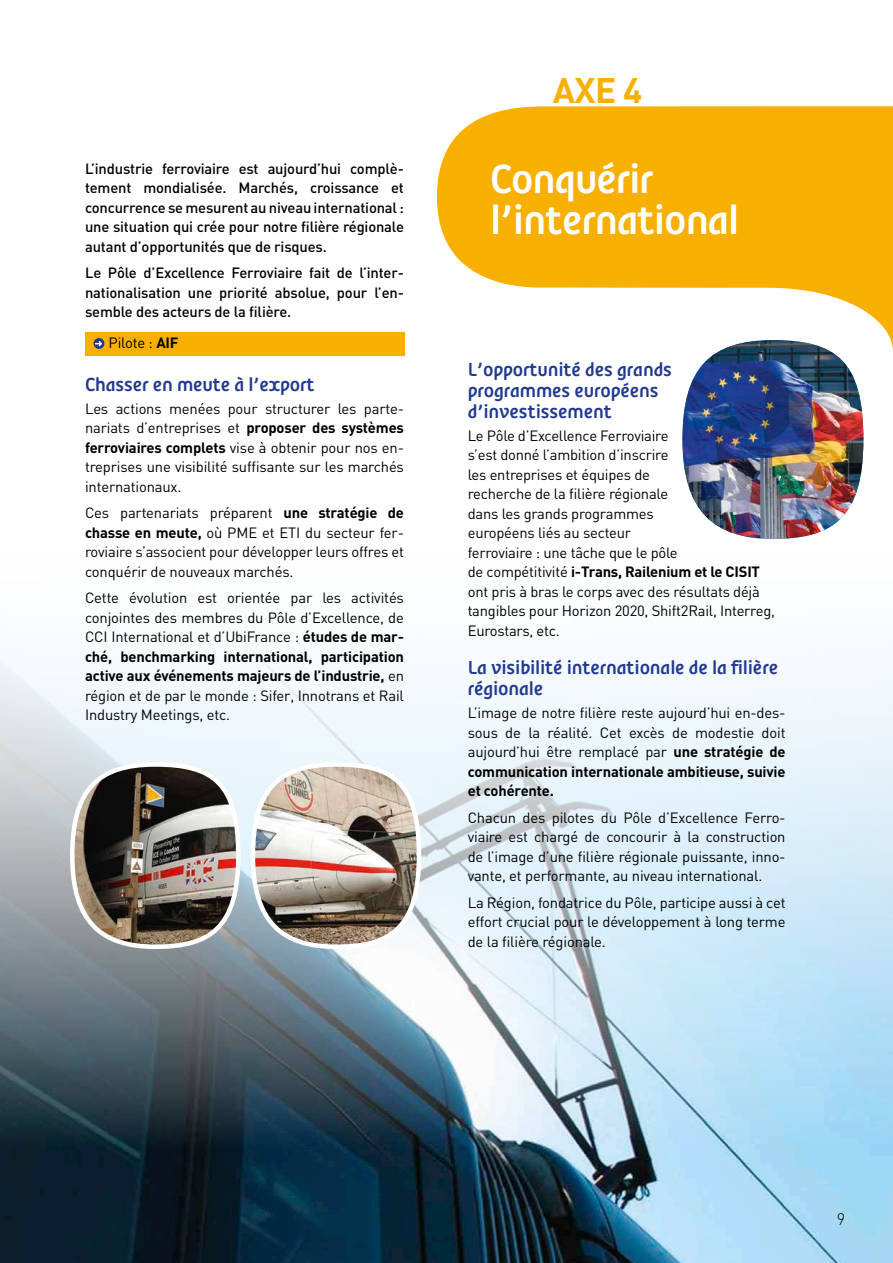
<style>
.page{position:relative;width:893px;height:1263px;background:#fff}
.page>*{position:absolute;margin:0;border:0;box-sizing:border-box;transform-origin:0 0}
.t1{font:48.3px/40.8px "RNPC";letter-spacing:-.02em;color:#fff}
.t2{font:700 35.1px "DIN";color:#f8b000}
.t3{font:22.5px/21px "RNPC";letter-spacing:-.01em;color:#20398f}
.t4{font:300 16.5px "DIN";color:#000}
.t5{font:14.7px/19.5px "DIN";letter-spacing:-.015em;color:#000;text-align:justify}
.t6{font:500 14.7px/19.5px "DIN";letter-spacing:-.01em;color:#000;text-align:justify}
.s1{font-weight:700}
</style>
<div class="page">
<img style="left:0;top:641px;width:893px;height:622px">
<div style="left:85px;top:332px;width:320px;height:24px;background:#f8b000"></div>
<div style="left:94px;top:338px;width:10px;height:11px;background:#20398f;border-radius:50%"></div>
<svg style="left:95px;top:341px;width:7px;height:5px"></svg>
<svg style="left:437px;top:106px;width:456px;height:244px;fill:#f8b000"></svg>
<img style="left:682px;top:340px;width:181px;height:199px">
<img style="left:253px;top:764px;width:166px;height:183px">
<div style="left:251px;top:762px;width:170px;height:187px;border:4px solid #fff;border-radius:50%"></div>
<img style="left:72px;top:764px;width:166px;height:183px">
<div style="left:70px;top:762px;width:171px;height:187px;border:4px solid #fff;border-radius:50%"></div>
<p class="t6" style="left:85px;top:158px;width:320px">L’industrie ferroviaire est aujourd’hui complè&shy;tement mondialisée. Marchés, croissance et concurrence se mesurent au niveau international : une situation qui crée pour notre filière régionale autant d’opportunités que de risques.</p>
<p class="t6" style="left:85px;top:263px;width:320px">Le Pôle d’Excellence Ferroviaire fait de l’inter&shy;nationalisation une priorité absolue, pour l’en&shy;semble des acteurs de la filière.</p>
<p class="t5" style="left:109px;top:333px;width:72px">Pilote : <span class="s1">AIF</span></p>
<h3 class="t3" style="left:85px;top:373px;width:231px">Chasser en meute à l’export</h3>
<p class="t5" style="left:85px;top:398px;width:320px">Les actions menées pour structurer les parte&shy;nariats d’entreprises et <span class="s1">proposer des systèmes ferroviaires complets</span> vise à obtenir pour nos en&shy;treprises une visibilité suffisante sur les marchés internationaux.</p>
<p class="t5" style="left:85px;top:503px;width:320px">Ces partenariats préparent <span class="s1">une stratégie de chasse en meute,</span> où PME et ETI du secteur fer&shy;roviaire s’associent pour développer leurs offres et conquérir de nouveaux marchés.</p>
<p class="t5" style="left:85px;top:588px;width:320px">Cette évolution est orientée par les activités conjointes des membres du Pôle d’Excellence, de CCI International et d’UbiFrance : <span class="s1">études de mar&shy;ché, benchmarking international, participation active aux événements majeurs de l’industrie,</span> en région et de par le monde : Sifer, Innotrans et Rail Industry Meetings, etc.</p>
<h2 class="t2" style="left:553px;top:67px;width:91px">AXE 4</h2>
<h1 class="t1" style="left:490px;top:158px;width:251px">Conquérir l’international</h1>
<h3 class="t3" style="left:468px;top:358px;width:206px">L’opportunité des grands programmes européens d’investissement</h3>
<p class="t5" style="left:468px;top:425px;width:309px;text-align:left">Le Pôle d’Excellence Ferroviaire<br>s’est donné l’ambition d’inscrire<br>les entreprises et équipes de<br>recherche de la filière régionale<br>dans les grands programmes<br>européens liés au secteur<br>ferroviaire : une tâche que le pôle<br>de compétitivité <span class="s1">i-Trans, Railenium et le CISIT </span>ont pris à bras le corps avec des résultats déjà tangibles pour Horizon 2020, Shift2Rail, Interreg, Eurostars, etc.</p>
<h3 class="t3" style="left:468px;top:657px;width:312px">La visibilité internationale de la filière régionale</h3>
<p class="t5" style="left:468px;top:703px;width:319px">L’image de notre filière reste aujourd’hui en-des&shy;sous de la réalité. Cet excès de modestie doit aujourd’hui être remplacé par <span class="s1">une stratégie de communication internationale ambitieuse, suivie et cohérente.</span></p>
<p class="t5" style="left:468px;top:807px;width:319px">Chacun des pilotes du Pôle d’Excellence Ferro&shy;viaire est chargé de concourir à la construction de l’image d’une filière régionale puissante, inno&shy;vante, et performante, au niveau international.</p>
<p class="t5" style="left:468px;top:892px;width:319px">La Région, fondatrice du Pôle, participe aussi à cet effort crucial pour le développement à long terme de la filière régionale.</p>
<p class="t4" style="left:837px;top:1209px;width:10px">9</p>
</div>
